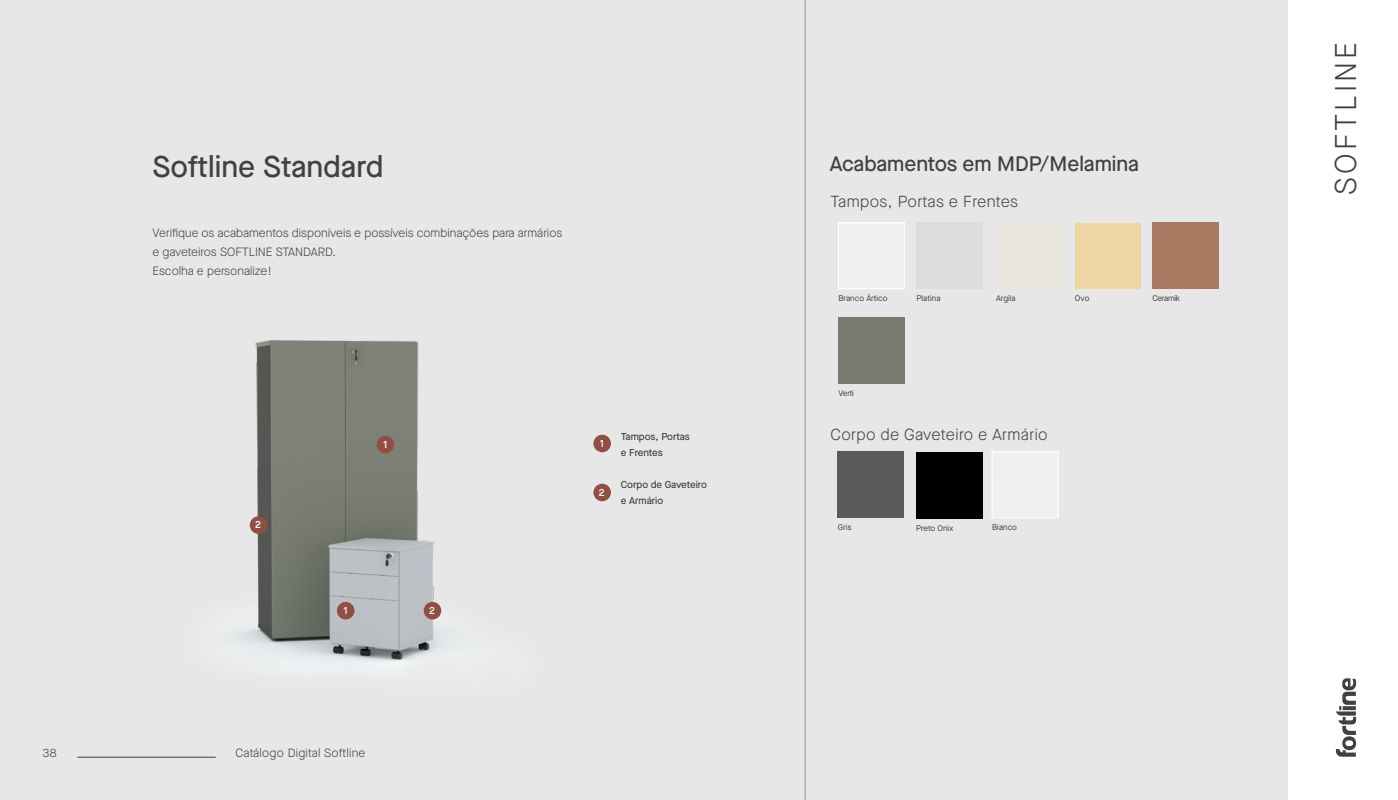
<style>
.page{position:relative;width:1398px;height:800px;background:#fff}
.page>*{position:absolute;margin:0;border:0;box-sizing:border-box;transform-origin:0 0}
.t1{font:500 30px "Maison Neue";color:#414042}
.t2{font:300 30px "Maison Neue";letter-spacing:.1em;color:#414042}
.t3{font:500 21px "Maison Neue";color:#414042}
.t4{font:300 16px "Maison Neue";letter-spacing:.025em;color:#414042}
.t5{font:300 12px/19.2px "Maison Neue";color:#414042}
.t6{font:300 12px "Maison Neue";letter-spacing:.02em;color:#414042}
.t7{font:500 10px/15.2px "Maison Neue";color:#414042}
.t8{font:600 10px "Maison Neue";color:#fff}
.t9{font:8.1px "Maison Neue";color:#3c3c3b}
.t10{font:8.1px "Maison Neue";letter-spacing:-.035em;color:#3c3c3b}
</style>
<div class="page">
<svg style="left:1335px;top:678px;width:21px;height:78px"></svg>
<div style="left:0;top:0;width:1287px;height:799px;background:#e7e7e7"></div>
<hr style="left:805px;top:0;width:1px;height:799px;background:#939598">
<hr style="left:77px;top:756px;width:139px;height:1px;background:#414042">
<img style="left:247px;top:340px;width:195px;height:331px">
<div style="left:1074px;top:223px;width:66px;height:66px;background:#edd6a3"></div>
<div style="left:838px;top:222px;width:66px;height:67px;border:1px solid #fff"></div>
<div style="left:916px;top:452px;width:66px;height:66px;background:#000"></div>
<div style="left:991px;top:451px;width:67px;height:67px;border:1px solid #fff"></div>
<div style="left:593px;top:434px;width:18px;height:18px;background:#904e44;border-radius:50%"></div>
<div style="left:337px;top:601px;width:17px;height:18px;background:#904e44;border-radius:50%"></div>
<div style="left:376px;top:436px;width:18px;height:17px;background:#904e44;border-radius:50%"></div>
<div style="left:593px;top:483px;width:18px;height:18px;background:#904e44;border-radius:50%"></div>
<div style="left:424px;top:601px;width:17px;height:18px;background:#904e44;border-radius:50%"></div>
<div style="left:250px;top:516px;width:17px;height:17px;background:#904e44;border-radius:50%"></div>
<p class="t5" style="left:43px;top:743px;width:16px">38</p>
<h1 class="t1" style="left:153px;top:146px;width:232px">Softline Standard</h1>
<h2 class="t3" style="left:829px;top:149px;width:311px">Acabamentos em MDP/Melamina</h2>
<p class="t5" style="left:153px;top:223px;width:411px">Verifique os acabamentos disponíveis e possíveis combinações para armários e gaveteiros SOFTLINE STANDARD.<br>Escolha e personalize!</p>
<p class="t8" style="left:255px;top:518px;width:7px">2</p>
<p class="t8" style="left:383px;top:438px;width:6px">1</p>
<p class="t8" style="left:343px;top:604px;width:6px">1</p>
<p class="t8" style="left:429px;top:604px;width:7px">2</p>
<p class="t6" style="left:235px;top:744px;width:132px">Catálogo Digital Softline</p>
<p class="t8" style="left:600px;top:437px;width:6px">1</p>
<p class="t8" style="left:599px;top:486px;width:7px">2</p>
<p class="t7" style="left:621px;top:429px;width:71px">Tampos, Portas e Frentes</p>
<p class="t7" style="left:621px;top:477px;width:88px">Corpo de Gaveteiro e Armário</p>
<h3 class="t4" style="left:830px;top:191px;width:189px">Tampos, Portas e Frentes</h3>
<p class="t9" style="left:838px;top:293px;width:51px">Branco Ártico</p>
<p class="t10" style="left:1152px;top:293px;width:29px">Ceramik</p>
<p class="t9" style="left:996px;top:293px;width:21px">Argila</p>
<p class="t9" style="left:1074px;top:292px;width:16px">Ovo</p>
<p class="t9" style="left:916px;top:293px;width:25px">Platina</p>
<p class="t9" style="left:838px;top:387px;width:17px">Verti</p>
<h3 class="t4" style="left:830px;top:424px;width:219px">Corpo de Gaveteiro e Armário</h3>
<p class="t9" style="left:838px;top:521px;width:15px">Gris</p>
<p class="t9" style="left:916px;top:522px;width:38px">Preto Onix</p>
<p class="t9" style="left:992px;top:522px;width:26px">Bianco</p>
<h1 class="t2" style="left:1326px;top:195px;width:154px;rotate:-90deg">SOFTLINE</h1>
</div>
